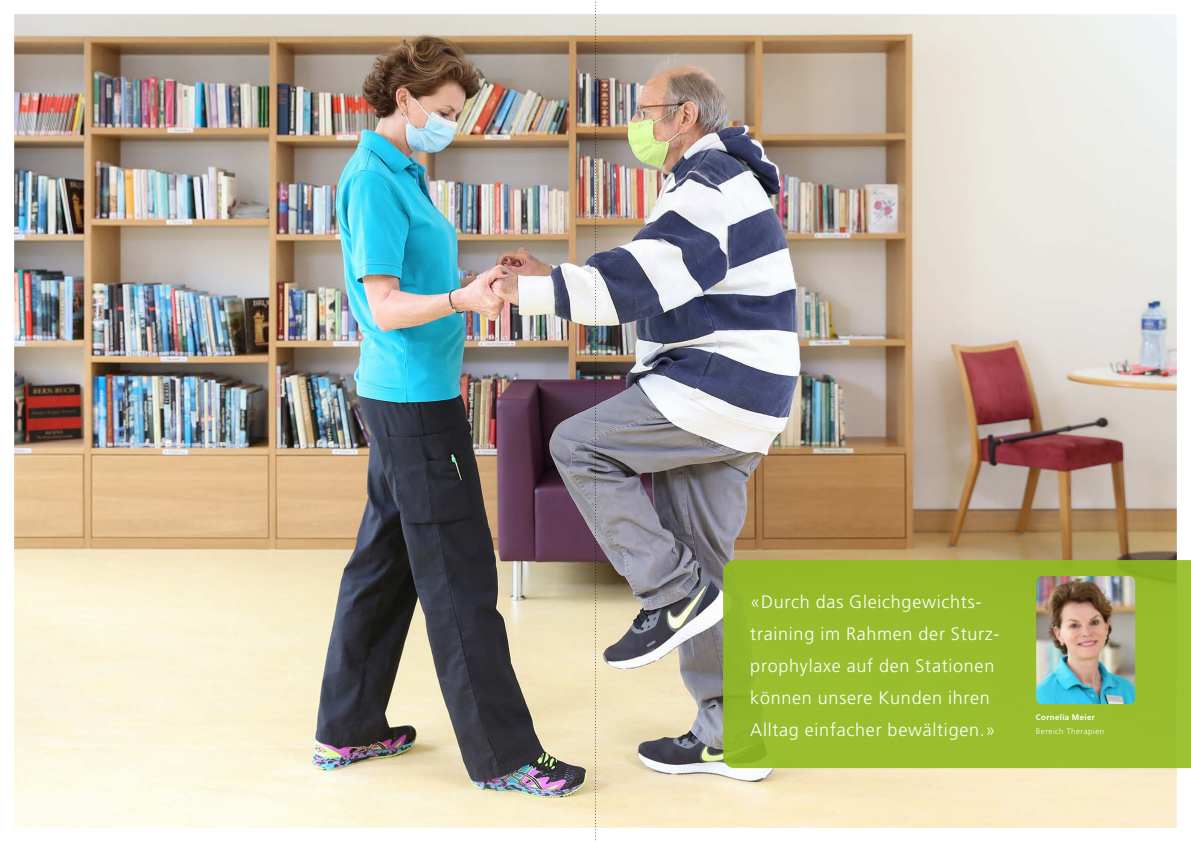
<style>
.page{position:relative;width:1191px;height:842px;background:#fff}
.page>*{position:absolute;margin:0;border:0;box-sizing:border-box;transform-origin:0 0}
.t1{font:300 18px/32px "Frutiger LT Std";letter-spacing:.04em;color:#fff}
.t2{font:300 8px "Frutiger LT Std";letter-spacing:.06em;color:#fff}
.t3{font:700 8px "Frutiger LT Std";letter-spacing:.04em;color:#fff}
</style>
<div class="page">
<img style="left:15px;top:15px;width:1161px;height:812px">
<div style="left:723px;top:560px;width:468px;height:208px;background:#99bd2d"></div>
<img style="left:1036px;top:576px;width:99px;height:128px">
<svg style="left:595px;top:1px;width:1px;height:841px"></svg>
<p class="t1" style="left:750px;top:586px;width:251px">«Durch das Gleichgewichts&shy;training im Rahmen der Sturz&shy;prophylaxe auf den Stationen können unsere Kunden ihren<br>Alltag einfacher bewältigen.»</p>
<p class="t3" style="left:1036px;top:713px;width:61px">Cornelia Meier</p>
<p class="t2" style="left:1036px;top:727px;width:70px">Bereich Therapien</p>
</div>
